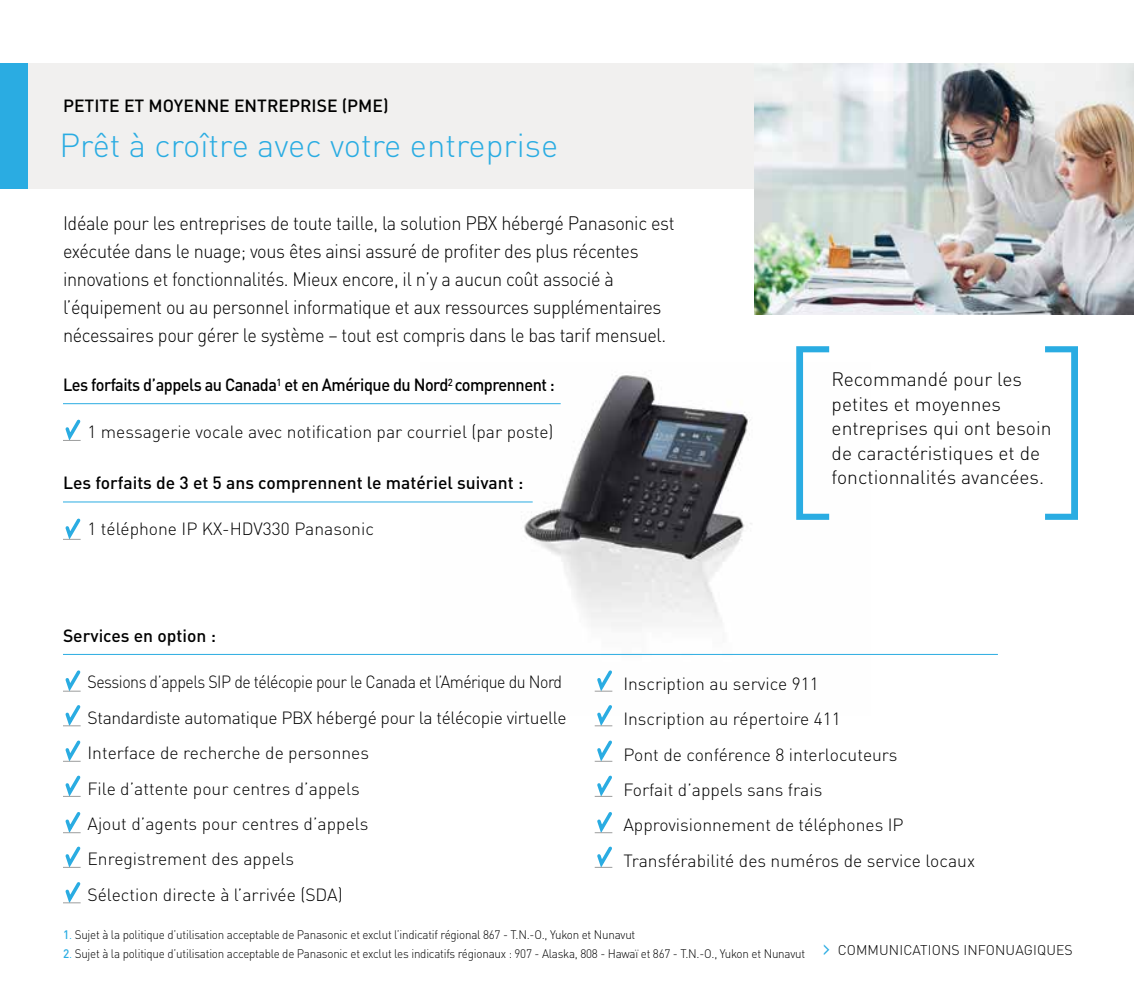
<style>
.page{position:relative;width:1134px;height:1008px;background:#fff}
.page>*{position:absolute;margin:0;border:0;box-sizing:border-box;transform-origin:0 0}
.t1{font:300 32.9px "DINOT";color:#2aace2}
.t2{font:300 19.25px/28px "DINOT";letter-spacing:-.02em;color:#000;scale:.94 1}
.t3{font:300 19.25px/24.5px "DINOT";color:#000}
.t4{font:300 17.5px/35.4px "DINOT";color:#000;scale:.91 1}
.t5{font:300 17.5px/35.4px "DINOT";color:#000}
.t6{font:500 17.5px "DINOT";color:#000}
.t7{font:500 17.5px "DINOT";letter-spacing:-.03em;color:#000;scale:.93 1}
.t8{font:300 14px "DINOT";letter-spacing:.01em;color:#000}
.t9{font:300 12.25px "DINOT";letter-spacing:-.02em;color:#000;scale:.95 1}
.s1{font-weight:500;color:#2aace2}
.s2{color:#00aeef}
.s3{font-size:27.3px;color:#2aace2}
</style>
<div class="page">
<img style="left:420px;top:375px;width:450px;height:317px">
<div style="left:0;top:63px;width:1134px;height:126px;background:#f1f0ef"></div>
<div style="left:0;top:63px;width:27px;height:126px;background:#2aace2"></div>
<svg style="left:796px;top:346px;width:33px;height:174px"></svg>
<svg style="left:1045px;top:346px;width:33px;height:174px"></svg>
<img style="left:755px;top:63px;width:379px;height:252px">
<svg style="left:63px;top:419px;width:18px;height:22px"></svg>
<svg style="left:63px;top:670px;width:18px;height:22px"></svg>
<svg style="left:595px;top:667px;width:20px;height:25px"></svg>
<svg style="left:63px;top:812px;width:18px;height:22px"></svg>
<svg style="left:595px;top:812px;width:18px;height:22px"></svg>
<svg style="left:63px;top:705px;width:18px;height:22px"></svg>
<svg style="left:595px;top:705px;width:18px;height:22px"></svg>
<svg style="left:63px;top:846px;width:18px;height:22px"></svg>
<svg style="left:595px;top:846px;width:18px;height:22px"></svg>
<svg style="left:63px;top:740px;width:18px;height:22px"></svg>
<svg style="left:595px;top:740px;width:18px;height:22px"></svg>
<svg style="left:63px;top:882px;width:18px;height:22px"></svg>
<svg style="left:63px;top:775px;width:18px;height:22px"></svg>
<svg style="left:595px;top:775px;width:18px;height:22px"></svg>
<svg style="left:63px;top:518px;width:18px;height:22px"></svg>
<hr style="left:63px;top:403px;width:498px;height:1px;background:#2aace2">
<hr style="left:63px;top:502px;width:470px;height:1px;background:#2aace2">
<hr style="left:63px;top:654px;width:935px;height:1px;background:#2aace2">
<p class="t6" style="left:63px;top:95px;width:327px">PETITE ET MOYENNE ENTREPRISE (PME)</p>
<h1 class="t1" style="left:60px;top:125px;width:500px">Prêt à croître avec votre entreprise</h1>
<p class="t2" style="left:63px;top:209px;width:652px">Idéale pour les entreprises de toute taille, la solution PBX hébergé Panasonic est exécutée dans le nuage; vous êtes ainsi assuré de profiter des plus récentes innovations et fonctionnalités. Mieux encore, il n’y a aucun coût associé à l’équipement ou au personnel informatique et aux ressources supplémentaires nécessaires pour gérer le système – tout est compris dans le bas tarif mensuel.</p>
<p class="t7" style="left:63px;top:374px;width:530px">Les forfaits d’appels au Canada<sup>1</sup> et en Amérique du Nord<sup>2</sup> comprennent :</p>
<p class="t5" style="left:88px;top:414px;width:468px">1 messagerie vocale avec notification par courriel (par poste)</p>
<p class="t6" style="left:63px;top:471px;width:462px">Les forfaits de 3 et 5 ans comprennent le matériel suivant :</p>
<p class="t5" style="left:88px;top:511px;width:288px">1 téléphone IP KX-HDV330 Panasonic</p>
<p class="t3" style="left:832px;top:367px;width:221px">Recommandé pour les petites et moyennes entreprises qui ont besoin de caractéristiques et de fonctionnalités avancées.</p>
<p class="t6" style="left:63px;top:625px;width:154px">Services en option :</p>
<p class="t4" style="left:88px;top:664px;width:528px">Sessions d’appels SIP de télécopie pour le Canada et l’Amérique du Nord Standardiste automatique PBX hébergé pour la télécopie virtuelle Interface de recherche de personnes<br>File d’attente pour centres d’appels<br>Ajout d’agents pour centres d’appels<br>Enregistrement des appels<br>Sélection directe à l’arrivée (SDA)</p>
<p class="t5" style="left:623px;top:666px;width:353px">Inscription au service 911<br>Inscription au répertoire 411<br>Pont de conférence 8 interlocuteurs<br>Forfait d’appels sans frais<br>Approvisionnement de téléphones IP Transférabilité des numéros de service locaux</p>
<p class="t9" style="left:63px;top:927px;width:604px"><span class="s1">1</span><span class="s2">.</span> Sujet à la politique d’utilisation acceptable de Panasonic et exclut l’indicatif régional 867 - T.N.-O., Yukon et Nunavut</p>
<p class="t9" style="left:63px;top:946px;width:783px"><span class="s1">2</span><span class="s2">.</span> Sujet à la politique d’utilisation acceptable de Panasonic et exclut les indicatifs régionaux : 907 - Alaska, 808 - Hawaï et 867 - T.N.-O., Yukon et Nunavut</p>
<p class="t8" style="left:822px;top:941px;width:252px"><span class="s3">›</span> COMMUNICATIONS INFONUAGIQUES</p>
</div>
